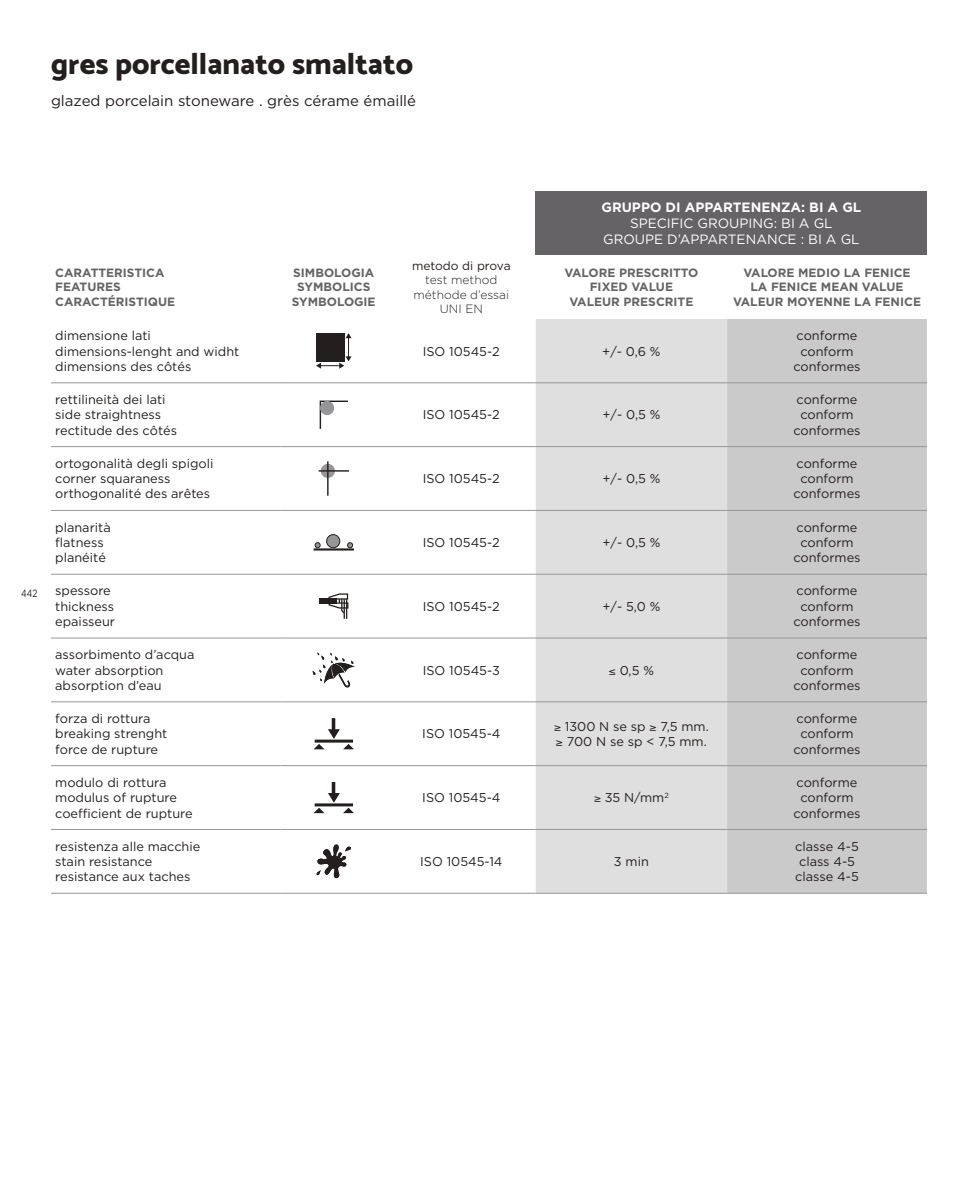
<style>
.page{position:relative;width:978px;height:1191px;background:#fff}
.page>*{position:absolute;margin:0;border:0;box-sizing:border-box;transform-origin:0 0}
.t1{font:800 30px "Catamaran";color:#241f1f}
.t2{font:15px "Gotham HTF";color:#241f1f}
.t3{font:13.5px/16.2px "Gotham HTF";color:#fff;text-align:center}
.t4{font:700 13.5px "Gotham HTF";color:#fff}
.t5{font:12.75px/15.3px "Gotham HTF";color:#241f1f}
.t6{font:700 12px/14.4px "Gotham HTF";color:#656365;text-align:center}
.t7{font:300 12px/14.4px "Gotham HTF";color:#241f1f;text-align:center}
.t8{font:12px "Gotham HTF";color:#241f1f}
.t9{font:10.5px "Gotham";color:#241f1f;scale:.8 1}
</style>
<div class="page">
<div style="left:536px;top:191px;width:391px;height:64px;background:#656365"></div>
<svg style="left:51px;top:383px;width:485px;height:510px"></svg>
<div style="left:536px;top:319px;width:191px;height:574px;background:#e0dfdf"></div>
<div style="left:727px;top:319px;width:200px;height:574px;background:#cbcacb"></div>
<hr style="left:51px;top:382px;width:230px;height:1px;background:#969698">
<hr style="left:281px;top:382px;width:106px;height:1px;background:#969698">
<hr style="left:387px;top:382px;width:149px;height:1px;background:#969698">
<hr style="left:536px;top:382px;width:191px;height:1px;background:#969698">
<hr style="left:727px;top:382px;width:200px;height:1px;background:#969698">
<hr style="left:51px;top:446px;width:230px;height:1px;background:#969698">
<hr style="left:281px;top:446px;width:106px;height:1px;background:#969698">
<hr style="left:387px;top:446px;width:149px;height:1px;background:#969698">
<hr style="left:536px;top:446px;width:191px;height:1px;background:#969698">
<hr style="left:727px;top:446px;width:200px;height:1px;background:#969698">
<hr style="left:51px;top:510px;width:230px;height:1px;background:#969698">
<hr style="left:281px;top:510px;width:106px;height:1px;background:#969698">
<hr style="left:387px;top:510px;width:149px;height:1px;background:#969698">
<hr style="left:536px;top:510px;width:191px;height:1px;background:#969698">
<hr style="left:727px;top:510px;width:200px;height:1px;background:#969698">
<hr style="left:51px;top:574px;width:230px;height:1px;background:#969698">
<hr style="left:281px;top:574px;width:106px;height:1px;background:#969698">
<hr style="left:387px;top:574px;width:149px;height:1px;background:#969698">
<hr style="left:536px;top:574px;width:191px;height:1px;background:#969698">
<hr style="left:727px;top:574px;width:200px;height:1px;background:#969698">
<hr style="left:51px;top:638px;width:230px;height:1px;background:#969698">
<hr style="left:281px;top:638px;width:106px;height:1px;background:#969698">
<hr style="left:387px;top:638px;width:149px;height:1px;background:#969698">
<hr style="left:536px;top:638px;width:191px;height:1px;background:#969698">
<hr style="left:727px;top:638px;width:200px;height:1px;background:#969698">
<hr style="left:51px;top:701px;width:230px;height:1px;background:#969698">
<hr style="left:281px;top:701px;width:106px;height:1px;background:#969698">
<hr style="left:387px;top:701px;width:149px;height:1px;background:#969698">
<hr style="left:536px;top:701px;width:191px;height:1px;background:#969698">
<hr style="left:727px;top:701px;width:200px;height:1px;background:#969698">
<hr style="left:51px;top:765px;width:230px;height:1px;background:#969698">
<hr style="left:281px;top:765px;width:106px;height:1px;background:#969698">
<hr style="left:387px;top:765px;width:149px;height:1px;background:#969698">
<hr style="left:536px;top:765px;width:191px;height:1px;background:#969698">
<hr style="left:727px;top:765px;width:200px;height:1px;background:#969698">
<hr style="left:51px;top:829px;width:230px;height:1px;background:#969698">
<hr style="left:281px;top:829px;width:106px;height:1px;background:#969698">
<hr style="left:387px;top:829px;width:149px;height:1px;background:#969698">
<hr style="left:536px;top:829px;width:191px;height:1px;background:#969698">
<hr style="left:727px;top:829px;width:200px;height:1px;background:#969698">
<hr style="left:51px;top:893px;width:230px;height:1px;background:#969698">
<hr style="left:281px;top:893px;width:106px;height:1px;background:#969698">
<hr style="left:387px;top:893px;width:149px;height:1px;background:#969698">
<hr style="left:536px;top:893px;width:191px;height:1px;background:#969698">
<hr style="left:727px;top:893px;width:200px;height:1px;background:#969698">
<svg style="left:316px;top:333px;width:36px;height:36px"></svg>
<svg style="left:319px;top:400px;width:30px;height:30px"></svg>
<div style="left:320px;top:401px;width:14px;height:14px;background:#969698;border-radius:50%"></div>
<div style="left:321px;top:464px;width:14px;height:14px;background:#969698;border-radius:50%"></div>
<hr style="left:327px;top:461px;width:2px;height:35px;background:#241f1f">
<hr style="left:319px;top:470px;width:30px;height:1px;background:#241f1f">
<hr style="left:314px;top:548px;width:40px;height:2px;background:#241f1f">
<div style="left:327px;top:534px;width:13px;height:14px;background:#969698;border-radius:50%"></div>
<div style="left:326px;top:534px;width:14px;height:14px;border:1px solid #241f1f;border-radius:50%"></div>
<svg style="left:347px;top:542px;width:6px;height:6px"></svg>
<svg style="left:315px;top:542px;width:6px;height:6px"></svg>
<svg style="left:328px;top:593px;width:21px;height:26px"></svg>
<div style="left:319px;top:598px;width:17px;height:5px;background:#241f1f"></div>
<svg style="left:313px;top:652px;width:42px;height:35px"></svg>
<svg style="left:314px;top:718px;width:40px;height:31px"></svg>
<svg style="left:314px;top:782px;width:40px;height:31px"></svg>
<svg style="left:317px;top:844px;width:34px;height:34px"></svg>
<h1 class="t1" style="left:51px;top:46px;width:364px">gres porcellanato smaltato</h1>
<p class="t2" style="left:51px;top:93px;width:367px">glazed porcelain stoneware . grès cérame émaillé</p>
<p class="t9" style="left:21px;top:588px;width:22px">442</p>
<p class="t6" style="left:55px;top:265px;width:121px;text-align:left">CARATTERISTICA<br>FEATURES<br>CARACTÉRISTIQUE</p>
<p class="t6" style="left:292px;top:265px;width:85px">SIMBOLOGIA<br>SYMBOLICS<br>SYMBOLOGIE</p>
<p class="t5" style="left:55px;top:328px;width:186px">dimensione lati dimensions-lenght and widht dimensions des côtés</p>
<p class="t5" style="left:55px;top:392px;width:123px">rettilineità dei lati side straightness rectitude des côtés</p>
<p class="t5" style="left:55px;top:455px;width:160px">ortogonalità degli spigoli corner squaraness orthogonalité des arêtes</p>
<p class="t5" style="left:55px;top:519px;width:57px">planarità flatness planéité</p>
<p class="t5" style="left:55px;top:583px;width:61px">spessore thickness epaisseur</p>
<p class="t5" style="left:55px;top:647px;width:141px">assorbimento d’acqua water absorption absorption d’eau</p>
<p class="t5" style="left:55px;top:710px;width:114px">forza di rottura breaking strenght force de rupture</p>
<p class="t5" style="left:55px;top:774px;width:139px">modulo di rottura modulus of rupture coefficient de rupture</p>
<p class="t5" style="left:55px;top:838px;width:147px">resistenza alle macchie stain resistance resistance aux taches</p>
<p class="t4" style="left:601px;top:199px;width:261px">GRUPPO DI APPARTENENZA: BI A GL</p>
<p class="t3" style="left:603px;top:215px;width:258px">SPECIFIC GROUPING: BI A GL<br>GROUPE D’APPARTENANCE : BI A GL</p>
<p class="t8" style="left:412px;top:259px;width:100px">metodo di prova</p>
<p class="t7" style="left:414px;top:273px;width:97px">test method méthode d’essai<br>UNI EN</p>
<p class="t6" style="left:564px;top:265px;width:136px">VALORE PRESCRITTO<br>FIXED VALUE<br>VALEUR PRESCRITE</p>
<p class="t6" style="left:733px;top:265px;width:190px">VALORE MEDIO LA FENICE<br>LA FENICE MEAN VALUE<br>VALEUR MOYENNE LA FENICE</p>
<p class="t5" style="left:423px;top:343px;width:79px">ISO 10545-2</p>
<p class="t5" style="left:602px;top:343px;width:60px">+/- 0,6 %</p>
<p class="t5" style="left:423px;top:407px;width:79px">ISO 10545-2</p>
<p class="t5" style="left:602px;top:407px;width:59px">+/- 0,5 %</p>
<p class="t5" style="left:423px;top:471px;width:79px">ISO 10545-2</p>
<p class="t5" style="left:602px;top:471px;width:59px">+/- 0,5 %</p>
<p class="t5" style="left:423px;top:534px;width:79px">ISO 10545-2</p>
<p class="t5" style="left:602px;top:534px;width:59px">+/- 0,5 %</p>
<p class="t5" style="left:423px;top:598px;width:79px">ISO 10545-2</p>
<p class="t5" style="left:602px;top:598px;width:59px">+/- 5,0 %</p>
<p class="t5" style="left:423px;top:662px;width:79px">ISO 10545-3</p>
<p class="t5" style="left:609px;top:662px;width:47px">≤ 0,5 %</p>
<p class="t5" style="left:793px;top:328px;width:69px;text-align:center">conforme conform conformes</p>
<p class="t5" style="left:793px;top:392px;width:69px;text-align:center">conforme conform conformes</p>
<p class="t5" style="left:793px;top:455px;width:69px;text-align:center">conforme conform conformes</p>
<p class="t5" style="left:793px;top:519px;width:69px;text-align:center">conforme conform conformes</p>
<p class="t5" style="left:793px;top:583px;width:69px;text-align:center">conforme conform conformes</p>
<p class="t5" style="left:793px;top:647px;width:69px;text-align:center">conforme conform conformes</p>
<p class="t5" style="left:422px;top:726px;width:80px">ISO 10545-4</p>
<p class="t5" style="left:554px;top:718px;width:156px">≥ 1300 N se sp ≥ 7,5 mm. ≥ 700 N se sp &lt; 7,5 mm.</p>
<p class="t5" style="left:793px;top:710px;width:69px;text-align:center">conforme conform conformes</p>
<p class="t5" style="left:422px;top:790px;width:80px">ISO 10545-4</p>
<p class="t5" style="left:594px;top:790px;width:76px">≥ 35 N/mm<sup>2</sup></p>
<p class="t5" style="left:420px;top:853px;width:84px">ISO 10545-14</p>
<p class="t5" style="left:614px;top:853px;width:36px">3 min</p>
<p class="t5" style="left:793px;top:774px;width:69px;text-align:center">conforme conform conformes</p>
<p class="t5" style="left:795px;top:838px;width:65px">classe 4-5 class 4-5 classe 4-5</p>
</div>
